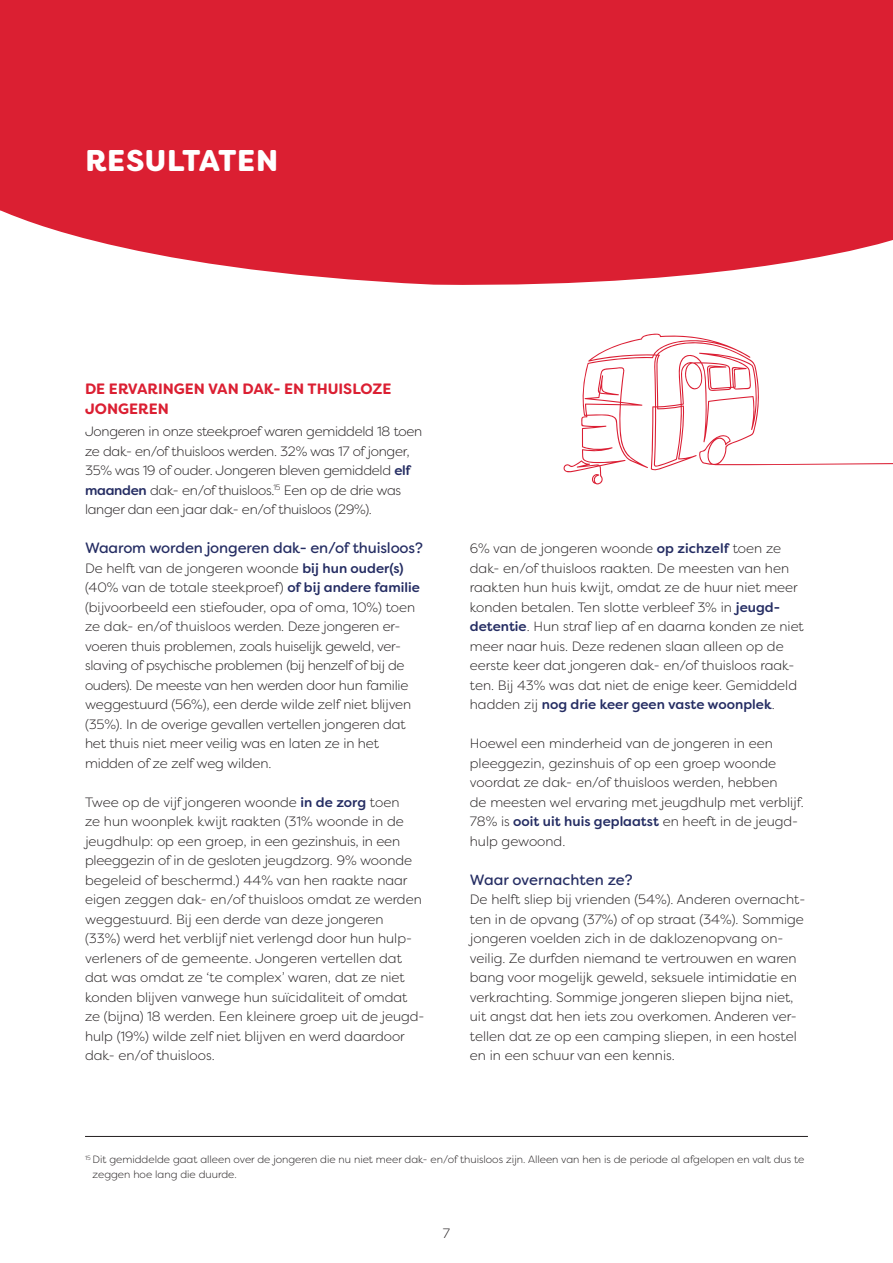
<style>
.page{position:relative;width:893px;height:1263px;background:#fff}
.page>*{position:absolute;margin:0;border:0;box-sizing:border-box;transform-origin:0 0}
.t1{font:900 30px "Filson Soft";letter-spacing:.02em;color:#fff}
.t2{font:15px "Filson Soft";letter-spacing:-.01em;color:#252d63}
.t3{font:700 15px/19.5px "Filson Soft";color:#db1f32}
.t4{font:300 13.5px/19.5px "Filson Soft";color:#231f20}
.t5{font:300 13.5px/19.5px "Filson Soft";letter-spacing:-.02em;color:#231f20}
.t6{font:300 10.5px/15px "Filson Soft";color:#231f20}
.s1{font-weight:500;color:#252d63}
</style>
<div class="page">
<div style="left:0;top:0;width:893px;height:285px;background:#db1f32"></div>
<hr style="left:85px;top:1136px;width:723px;height:1px;background:#231f20">
<svg style="left:563px;top:333px;width:330px;height:151px"></svg>
<h1 class="t1" style="left:85px;top:141px;width:194px">RESULTATEN</h1>
<p class="t3" style="left:85px;top:379px;width:308px">DE ERVARINGEN VAN DAK- EN THUISLOZE<br>JONGEREN</p>
<p class="t5" style="left:85px;top:421px;width:339px">Jongeren in onze steekproef waren gemiddeld 18 toen ze dak- en/of thuisloos werden. 32% was 17 of jonger, 35% was 19 of ouder. Jongeren bleven gemiddeld <span class="s1">elf maanden</span> dak- en/of thuisloos.<sup>15</sup> Een op de drie was langer dan een jaar dak- en/of thuisloos (29%).</p>
<p class="t2" style="left:85px;top:538px;width:339px">Waarom worden jongeren dak- en/of thuisloos?</p>
<p class="t4" style="left:85px;top:558px;width:336px">De helft van de jongeren woonde <span class="s1">bij hun ouder(s) </span>(40% van de totale steekproef) <span class="s1">of bij andere familie </span>(bijvoorbeeld een stiefouder, opa of oma, 10%) toen ze dak- en/of thuisloos werden. Deze jongeren er&shy;voeren thuis problemen, zoals huiselijk geweld, ver&shy;slaving of psychische problemen (bij henzelf of bij de ouders). De meeste van hen werden door hun familie weggestuurd (56%), een derde wilde zelf niet blijven (35%). In de overige gevallen vertellen jongeren dat het thuis niet meer veilig was en laten ze in het midden of ze zelf weg wilden.</p>
<p class="t4" style="left:85px;top:792px;width:341px">Twee op de vijf jongeren woonde <span class="s1">in de zorg</span> toen<br>ze hun woonplek kwijt raakten (31% woonde in de jeugdhulp: op een groep, in een gezinshuis, in een pleeggezin of in de gesloten jeugdzorg. 9% woonde begeleid of beschermd.) 44% van hen raakte naar eigen zeggen dak- en/of thuisloos omdat ze werden weggestuurd. Bij een derde van deze jongeren<br>(33%) werd het verblijf niet verlengd door hun hulp&shy;verleners of de gemeente. Jongeren vertellen dat dat was omdat ze ‘te complex’ waren, dat ze niet konden blijven vanwege hun suïcidaliteit of omdat ze (bijna) 18 werden. Een kleinere groep uit de jeugd&shy;hulp (19%) wilde zelf niet blijven en werd daardoor dak- en/of thuisloos.</p>
<p class="t4" style="left:470px;top:538px;width:335px">6% van de jongeren woonde <span class="s1">op zichzelf</span> toen ze dak- en/of thuisloos raakten. De meesten van hen raakten hun huis kwijt, omdat ze de huur niet meer konden betalen. Ten slotte verbleef 3% in <span class="s1">jeugd&shy;detentie</span>. Hun straf liep af en daarna konden ze niet meer naar huis. Deze redenen slaan alleen op de eerste keer dat jongeren dak- en/of thuisloos raak&shy;ten. Bij 43% was dat niet de enige keer. Gemiddeld hadden zij <span class="s1">nog drie keer geen vaste woonplek</span>.</p>
<p class="t4" style="left:470px;top:733px;width:335px">Hoewel een minderheid van de jongeren in een pleeggezin, gezinshuis of op een groep woonde voordat ze dak- en/of thuisloos werden, hebben<br>de meesten wel ervaring met jeugdhulp met verblijf.<br>78% is <span class="s1">ooit uit huis geplaatst</span> en heeft in de jeugd&shy;hulp gewoond.</p>
<p class="t2" style="left:470px;top:870px;width:164px">Waar overnachten ze?</p>
<p class="t4" style="left:470px;top:889px;width:337px">De helft sliep bij vrienden (54%). Anderen overnacht&shy;ten in de opvang (37%) of op straat (34%). Sommige jongeren voelden zich in de daklozenopvang on&shy;veilig. Ze durfden niemand te vertrouwen en waren bang voor mogelijk geweld, seksuele intimidatie en verkrachting. Sommige jongeren sliepen bijna niet, uit angst dat hen iets zou overkomen. Anderen ver&shy;tellen dat ze op een camping sliepen, in een hostel en in een schuur van een kennis.</p>
<p class="t6" style="left:93px;top:1152px;width:713px;text-indent:-8px"><sup>15</sup> Dit gemiddelde gaat alleen over de jongeren die nu niet meer dak- en/of thuisloos zijn. Alleen van hen is de periode al afgelopen en valt dus te zeggen hoe lang die duurde.</p>
<p class="t4" style="left:443px;top:1224px;width:9px">7</p>
</div>
